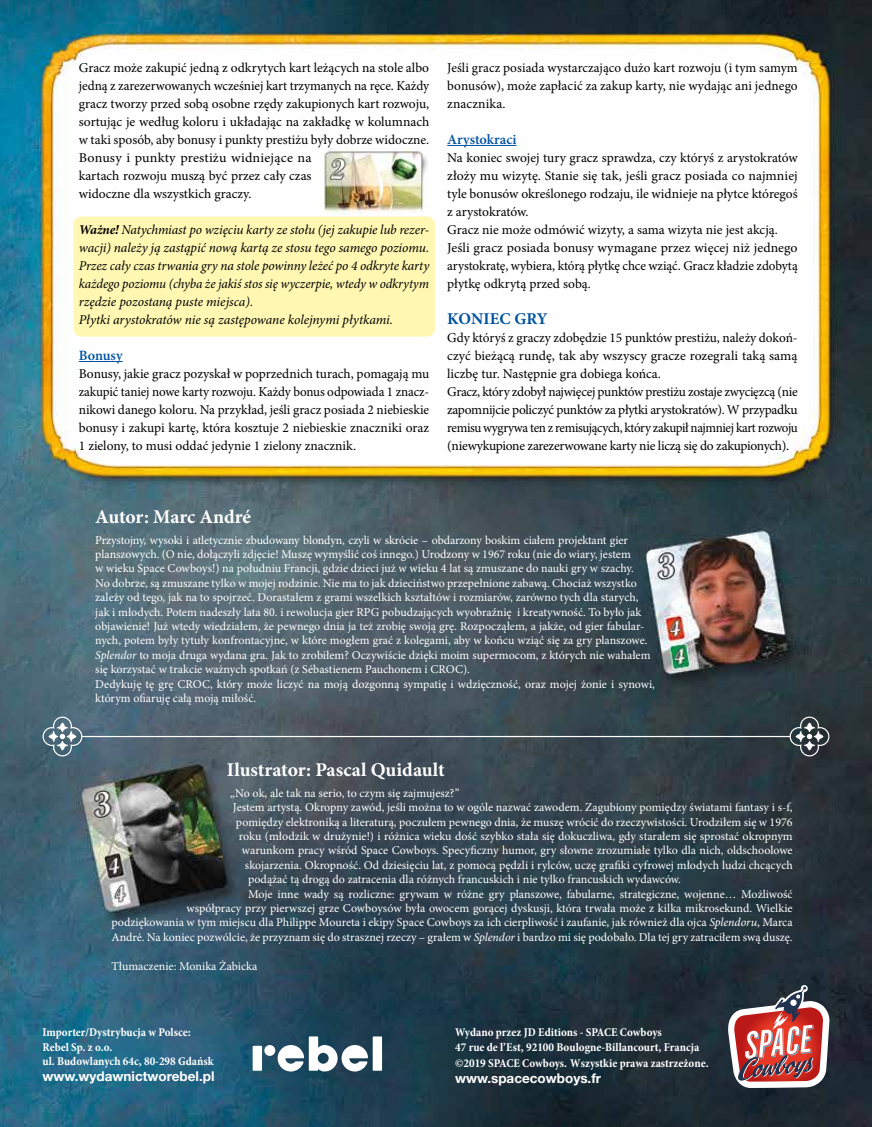
<style>
.page{position:relative;width:872px;height:1127px;background:#fff}
.page>*{position:absolute;margin:0;border:0;box-sizing:border-box;transform-origin:0 0}
.t1{font:700 19.5px "Minion Pro";letter-spacing:-.005em;color:#fff}
.t2{font:700 16.5px "Minion Pro";letter-spacing:.01em;color:#0052a1}
.t3{font:600 14.25px "Minion Pro";color:#0052a1}
.t4{font:13.5px/18px "Minion Pro";letter-spacing:-.005em;color:#000}
.t5{font:italic 13.5px/18px "Minion Pro";letter-spacing:-.01em;color:#000}
.t6{font:700 13.5px "Helvetica Neue LT Std";color:#fff}
.t7{font:12px/14.4px "Minion Pro";color:#fff}
.t8{font:700 condensed 12px/14.4px "Minion Pro";color:#fff}
.s1{font-weight:700}
.s2{font-style:italic}
</style>
<div class="page">
<img style="left:0;top:0;width:872px;height:1127px">
<div style="left:73px;top:216px;width:362px;height:121px;background:#fff7b2;border-radius:9px"></div>
<hr style="left:82px;top:736px;width:708px;height:1px;background:#fff">
<svg style="left:43px;top:716px;width:39px;height:40px;background:#6f8794"></svg>
<svg style="left:789px;top:716px;width:40px;height:40px;background:#555d61"></svg>
<hr style="left:79px;top:361px;width:44px;height:1px;background:#0052a1">
<hr style="left:447px;top:145px;width:69px;height:1px;background:#0052a1">
<img style="left:317px;top:149px;width:114px;height:64px">
<svg style="left:727px;top:981px;width:103px;height:107px"></svg>
<div style="left:264px;top:1045px;width:11px;height:11px;background:#fff;border-radius:50%"></div>
<div style="left:253px;top:1046px;width:9px;height:25px;background:#fff"></div>
<div style="left:373px;top:1036px;width:9px;height:35px;background:#fff"></div>
<svg style="left:278px;top:1036px;width:90px;height:35px"></svg>
<p class="t4" style="left:79px;top:59px;width:352px">Gracz może zakupić jedną z odkrytych kart leżących na stole albo jedną z zarezerwowanych wcześniej kart trzymanych na ręce. Każdy gracz tworzy przed sobą osobne rzędy zakupionych kart rozwoju, sortując je według koloru i układając na zakładkę w kolumnach w taki sposób, aby bonusy i punkty prestiżu były dobrze widoczne.<br>Bonusy i punkty prestiżu widniejące na<br>kartach rozwoju muszą być przez cały czas<br>widoczne dla wszystkich graczy.</p>
<p class="t5" style="left:79px;top:221px;width:352px"><span class="s1">Ważne!</span> Natychmiast po wzięciu karty ze stołu (jej zakupie lub rezer&shy;wacji) należy ją zastąpić nową kartą ze stosu tego samego poziomu.<br>Przez cały czas trwania gry na stole powinny leżeć po 4 odkryte karty każdego poziomu (chyba że jakiś stos się wyczerpie, wtedy w odkrytym rzędzie pozostaną puste miejsca).<br>Płytki arystokratów nie są zastępowane kolejnymi płytkami.</p>
<p class="t3" style="left:79px;top:346px;width:45px">Bonusy</p>
<p class="t4" style="left:79px;top:365px;width:352px;text-align:justify">Bonusy, jakie gracz pozyskał w poprzednich turach, pomagają mu zakupić taniej nowe karty rozwoju. Każdy bonus odpowiada 1 znacz&shy;nikowi danego koloru. Na przykład, jeśli gracz posiada 2 niebieskie bonusy i zakupi kartę, która kosztuje 2 niebieskie znaczniki oraz 1 zielony, to musi oddać jedynie 1 zielony znacznik.</p>
<p class="t4" style="left:447px;top:59px;width:352px;text-align:justify">Jeśli gracz posiada wystarczająco dużo kart rozwoju (i tym samym bonusów), może zapłacić za zakup karty, nie wydając ani jednego znacznika.</p>
<p class="t3" style="left:447px;top:130px;width:71px">Arystokraci</p>
<p class="t4" style="left:447px;top:149px;width:352px">Na koniec swojej tury gracz sprawdza, czy któryś z arystokratów złoży mu wizytę. Stanie się tak, jeśli gracz posiada co najmniej tyle bonusów określonego rodzaju, ile widnieje na płytce któregoś z arystokratów.<br>Gracz nie może odmówić wizyty, a sama wizyta nie jest akcją.<br>Jeśli gracz posiada bonusy wymagane przez więcej niż jednego arystokratę, wybiera, którą płytkę chce wziąć. Gracz kładzie zdobytą płytkę odkrytą przed sobą.</p>
<h2 class="t2" style="left:447px;top:307px;width:102px">KONIEC GRY</h2>
<p class="t4" style="left:447px;top:329px;width:352px">Gdy któryś z graczy zdobędzie 15 punktów prestiżu, należy dokoń&shy;czyć bieżącą rundę, tak aby wszyscy gracze rozegrali taką samą liczbę tur. Następnie gra dobiega końca.<br>Gracz, który zdobył najwięcej punktów prestiżu zostaje zwycięzcą (nie zapomnijcie policzyć punktów za płytki arystokratów). W przypadku remisu wygrywa ten z remisujących, który zakupił najmniej kart rozwoju (niewykupione zarezerwowane karty nie liczą się do zakupionych).</p>
<h1 class="t1" style="left:95px;top:503px;width:157px">Autor: Marc André</h1>
<p class="t7" style="left:95px;top:533px;width:561px">Przystojny, wysoki i atletycznie zbudowany blondyn, czyli w skrócie – obdarzony boskim ciałem projektant gier planszowych. (O nie, dołączyli zdjęcie! Muszę wymyślić coś innego.) Urodzony w 1967 roku (nie do wiary, jestem<br>w wieku Space Cowboys!) na południu Francji, gdzie dzieci już w wieku 4 lat są zmuszane do nauki gry w szachy.<br>No dobrze, są zmuszane tylko w mojej rodzinie. Nie ma to jak dzieciństwo przepełnione zabawą. Chociaż wszystko zależy od tego, jak na to spojrzeć. Dorastałem z grami wszelkich kształtów i rozmiarów, zarówno tych dla starych, jak i młodych. Potem nadeszły lata 80. i rewolucja gier RPG pobudzających wyobraźnię i kreatywność. To było jak objawienie! Już wtedy wiedziałem, że pewnego dnia ja też zrobię swoją grę. Rozpocząłem, a jakże, od gier fabular&shy;nych, potem były tytuły konfrontacyjne, w które mogłem grać z kolegami, aby w końcu wziąć się za gry planszowe.<br><span class="s2">Splendor</span> to moja druga wydana gra. Jak to zrobiłem? Oczywiście dzięki moim supermocom, z których nie wahałem się korzystać w trakcie ważnych spotkań (z Sébastienem Pauchonem i CROC).<br>Dedykuję tę grę CROC, który może liczyć na moją dozgonną sympatię i wdzięczność, oraz mojej żonie i synowi, którym ofiaruję całą moją miłość.</p>
<h1 class="t1" style="left:227px;top:756px;width:219px">Ilustrator: Pascal Quidault</h1>
<p class="t7" style="left:230px;top:786px;width:231px">„No ok, ale tak na serio, to czym się zajmujesz?”</p>
<p class="t7" style="left:233px;top:800px;width:561px">Jestem artystą. Okropny zawód, jeśli można to w ogóle nazwać zawodem. Zagubiony pomiędzy światami fantasy i s-f,</p>
<p class="t7" style="left:236px;top:814px;width:558px">pomiędzy elektroniką a literaturą, poczułem pewnego dnia, że muszę wrócić do rzeczywistości. Urodziłem się w 1976</p>
<p class="t7" style="left:239px;top:829px;width:555px">roku (młodzik w drużynie!) i różnica wieku dość szybko stała się dokuczliwa, gdy starałem się sprostać okropnym</p>
<p class="t7" style="left:242px;top:843px;width:552px">warunkom pracy wśród Space Cowboys. Specyficzny humor, gry słowne zrozumiałe tylko dla nich, oldschoolowe</p>
<p class="t7" style="left:245px;top:858px;width:549px">skojarzenia. Okropność. Od dziesięciu lat, z pomocą pędzli i rylców, uczę grafiki cyfrowej młodych ludzi chcących</p>
<p class="t7" style="left:248px;top:872px;width:434px">podążać tą drogą do zatracenia dla różnych francuskich i nie tylko francuskich wydawców.</p>
<p class="t7" style="left:248px;top:886px;width:546px">Moje inne wady są rozliczne: grywam w różne gry planszowe, fabularne, strategiczne, wojenne… Możliwość</p>
<p class="t7" style="left:186px;top:901px;width:607px">współpracy przy pierwszej grze Cowboysów była owocem gorącej dyskusji, która trwała może z kilka mikrosekund. Wielkie</p>
<p class="t7" style="left:111px;top:915px;width:682px">podziękowania w tym miejscu dla Philippe Moureta i ekipy Space Cowboys za ich cierpliwość i zaufanie, jak również dla ojca <span class="s2">Splendoru</span>, Marca</p>
<p class="t7" style="left:111px;top:930px;width:682px">André. Na koniec pozwólcie, że przyznam się do strasznej rzeczy – grałem w <span class="s2">Splendor</span> i bardzo mi się podobało. Dla tej gry zatraciłem swą duszę.</p>
<p class="t7" style="left:111px;top:958px;width:147px">Tłumaczenie: Monika Żabicka</p>
<p class="t8" style="left:43px;top:1025px;width:173px">Importer/Dystrybucja w Polsce:<br>Rebel Sp. z o.o.<br>ul. Budowlanych 64c, 80-298 Gdańsk</p>
<p class="t6" style="left:43px;top:1068px;width:173px">www.wydawnictworebel.pl</p>
<p class="t8" style="left:455px;top:1025px;width:246px">Wydano przez JD Editions - SPACE Cowboys<br>47 rue de l’Est, 92100 Boulogne-Billancourt, Francja</p>
<p class="t8" style="left:455px;top:1056px;width:255px">©2019 SPACE Cowboys. Wszystkie prawa zastrzeżone.</p>
<p class="t6" style="left:455px;top:1070px;width:147px">www.spacecowboys.fr</p>
</div>
